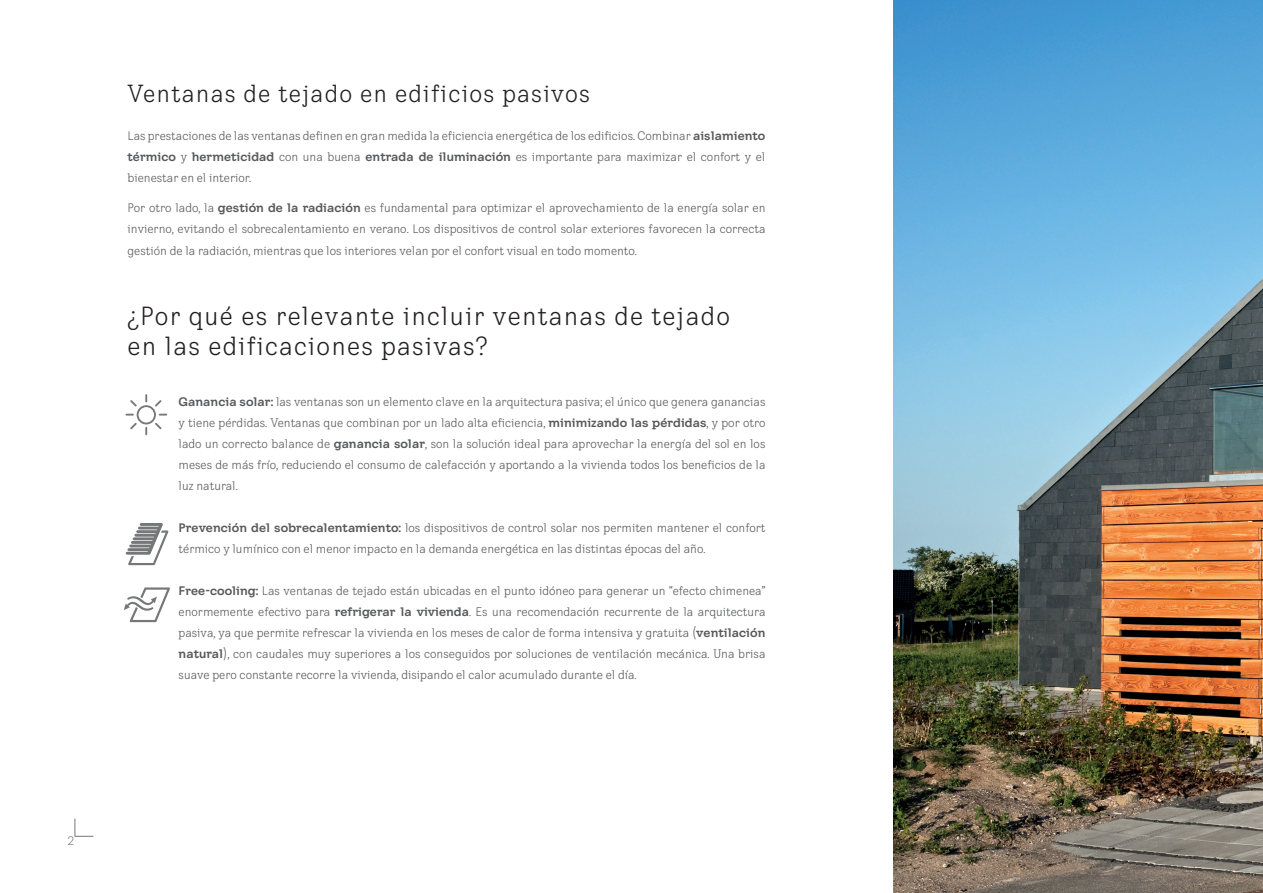
<style>
.page{position:relative;width:1263px;height:893px;background:#fff}
.page>*{position:absolute;margin:0;border:0;box-sizing:border-box;transform-origin:0 0}
.t1{font:condensed 25.5px/30px "VELUX Transform";letter-spacing:.05em;color:#231f20}
.t2{font:condensed 24px "VELUX Transform";letter-spacing:.05em;color:#231f20}
.t3{font:condensed 12px/21px "VELUX Transform";color:#57585a;text-align:justify}
.t4{font:condensed 12px "VELUX Transform";color:#767778}
.s1{font-family:"VELUX Transform Headline";font-weight:700;font-stretch:normal}
</style>
<div class="page">
<img style="left:893px;top:0;width:370px;height:893px">
<svg style="left:74px;top:818px;width:20px;height:19px"></svg>
<svg style="left:126px;top:394px;width:41px;height:41px"></svg>
<svg style="left:126px;top:523px;width:42px;height:42px"></svg>
<svg style="left:124px;top:587px;width:46px;height:35px"></svg>
<p class="t2" style="left:128px;top:79px;width:464px">Ventanas de tejado en edificios pasivos</p>
<p class="t3" style="left:128px;top:125px;width:639px">Las prestaciones de las ventanas definen en gran medida la eficiencia energética de los edificios. Combinar <span class="s1">aislamiento térmico</span> y <span class="s1">hermeticidad</span> con una buena <span class="s1">entrada de iluminación</span> es importante para maximizar el confort y el bienestar en el interior.</p>
<p class="t3" style="left:128px;top:197px;width:639px">Por otro lado, la <span class="s1">gestión de la radiación</span> es fundamental para optimizar el aprovechamiento de la energía solar en invierno, evitando el sobrecalentamiento en verano. Los dispositivos de control solar exteriores favorecen la correcta</p>
<p class="t3" style="left:128px;top:240px;width:511px">gestión de la radiación, mientras que los interiores velan por el confort visual en todo momento.</p>
<p class="t1" style="left:128px;top:300px;width:604px">¿Por qué es relevante incluir ventanas de tejado en las edificaciones pasivas?</p>
<p class="t3" style="left:179px;top:391px;width:588px"><span class="s1">Ganancia solar:</span> las ventanas son un elemento clave en la arquitectura pasiva; el único que genera ganancias y tiene pérdidas. Ventanas que combinan por un lado alta eficiencia, <span class="s1">minimizando las pérdidas</span>, y por otro lado un correcto balance de <span class="s1">ganancia solar</span>, son la solución ideal para aprovechar la energía del sol en los meses de más frío, reduciendo el consumo de calefacción y aportando a la vivienda todos los beneficios de la luz natural.</p>
<p class="t3" style="left:179px;top:517px;width:588px"><span class="s1">Prevención del sobrecalentamiento:</span> los dispositivos de control solar nos permiten mantener el confort térmico y lumínico con el menor impacto en la demanda energética en las distintas épocas del año.</p>
<p class="t3" style="left:179px;top:580px;width:588px"><span class="s1">Free-cooling:</span> Las ventanas de tejado están ubicadas en el punto idóneo para generar un “efecto chimenea” enormemente efectivo para <span class="s1">refrigerar la vivienda</span>. Es una recomendación recurrente de la arquitectura pasiva, ya que permite refrescar la vivienda en los meses de calor de forma intensiva y gratuita (<span class="s1">ventilación natural</span>), con caudales muy superiores a los conseguidos por soluciones de ventilación mecánica. Una brisa suave pero constante recorre la vivienda, disipando el calor acumulado durante el día.</p>
<p class="t4" style="left:68px;top:834px;width:8px">2</p>
</div>
